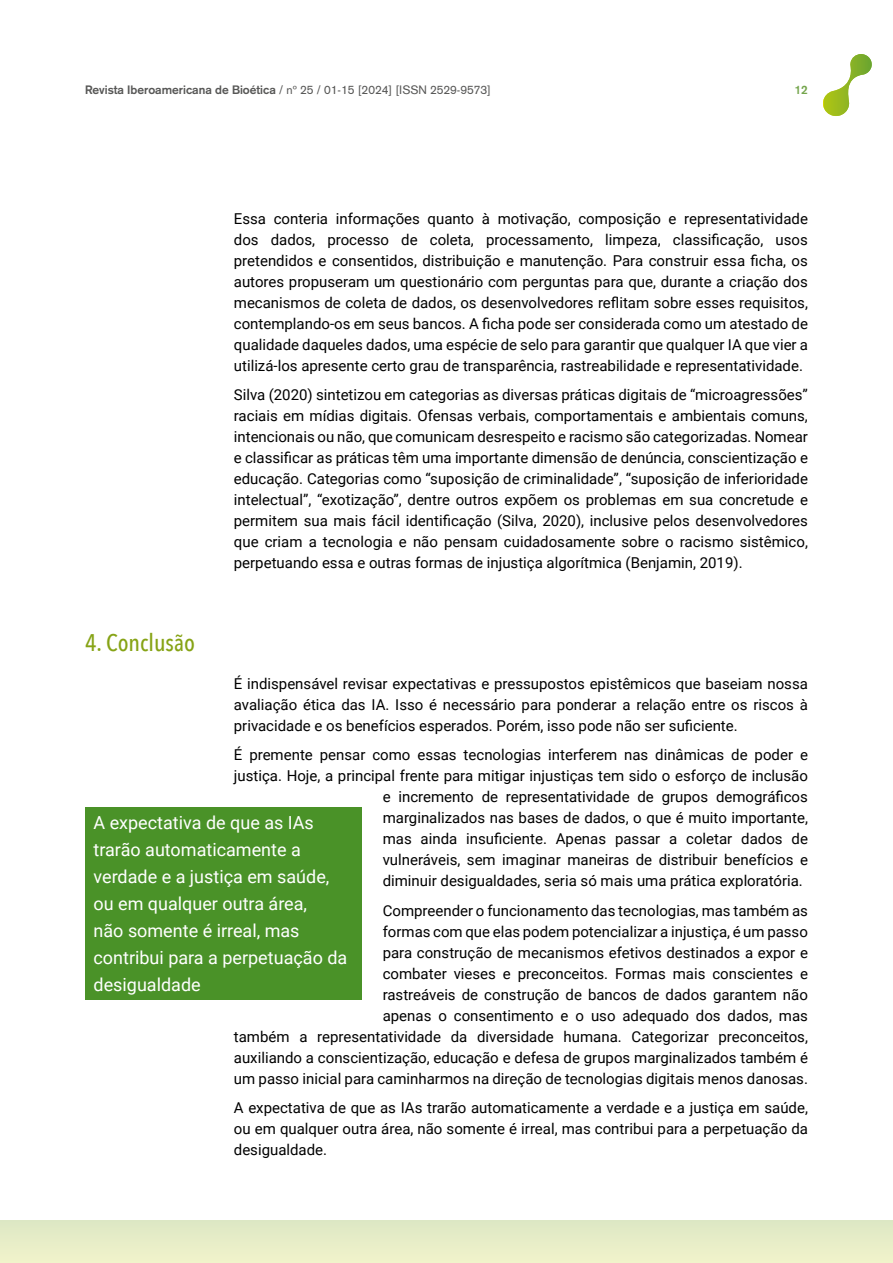
<style>
.page{position:relative;width:893px;height:1263px;background:#fff}
.page>*{position:absolute;margin:0;border:0;box-sizing:border-box;transform-origin:0 0}
.t1{font:500 24px "Avenir Next Condensed";color:#86a315}
.t2{font:18px/27px "Roboto";color:#fff}
.t3{font:15px/21px "Roboto";color:#000;text-align:justify}
.t4{font:12px "Akzidenz Grotesk";color:#575756}
.t5{font:700 12px "Akzidenz Grotesk";color:#74a54c}
.s1{font-weight:700}
</style>
<div class="page">
<div style="left:0;top:1220px;width:893px;height:43px;background:#e7edc8"></div>
<svg style="left:823px;top:54px;width:49px;height:62px"></svg>
<div style="left:85px;top:807px;width:276px;height:192px;background:#4a9228"></div>
<p class="t4" style="left:85px;top:83px;width:407px"><span class="s1">Revista Iberoamericana de Bioética</span> / nº 25 / 01-15 [2024] [ISSN 2529-9573]</p>
<p class="t5" style="left:795px;top:83px;width:15px">12</p>
<h1 class="t1" style="left:85px;top:628px;width:111px">4. Conclusão</h1>
<p class="t3" style="left:234px;top:207px;width:576px">Essa conteria informações quanto à motivação, composição e representatividade dos dados, processo de coleta, processamento, limpeza, classificação, usos pretendidos e consentidos, distribuição e manutenção. Para construir essa ficha, os autores propuseram um questionário com perguntas para que, durante a criação dos mecanismos de coleta de dados, os desenvolvedores reflitam sobre esses requisitos, contemplando-os em seus bancos. A ficha pode ser considerada como um atestado de qualidade daqueles dados, uma espécie de selo para garantir que qualquer IA que vier a utilizá-los apresente certo grau de transparência, rastreabilidade e representatividade.</p>
<p class="t3" style="left:234px;top:384px;width:576px">Silva (2020) sintetizou em categorias as diversas práticas digitais de “microagressões” raciais em mídias digitais. Ofensas verbais, comportamentais e ambientais comuns, intencionais ou não, que comunicam desrespeito e racismo são categorizadas. Nomear e classificar as práticas têm uma importante dimensão de denúncia, conscientização e educação. Categorias como “suposição de criminalidade”, “suposição de inferioridade intelectual”, “exotização”, dentre outros expõem os problemas em sua concretude e permitem sua mais fácil identificação (Silva, 2020), inclusive pelos desenvolvedores que criam a tecnologia e não pensam cuidadosamente sobre o racismo sistêmico, perpetuando essa e outras formas de injustiça algorítmica (Benjamin, 2019).</p>
<p class="t3" style="left:234px;top:672px;width:576px">É indispensável revisar expectativas e pressupostos epistêmicos que baseiam nossa avaliação ética das IA. Isso é necessário para ponderar a relação entre os riscos à privacidade e os benefícios esperados. Porém, isso pode não ser suficiente.</p>
<p class="t3" style="left:234px;top:744px;width:576px">É premente pensar como essas tecnologias interferem nas dinâmicas de poder e</p>
<p class="t3" style="left:234px;top:765px;width:576px">justiça. Hoje, a principal frente para mitigar injustiças tem sido o esforço de inclusão</p>
<p class="t3" style="left:383px;top:786px;width:427px">e incremento de representatividade de grupos demográficos</p>
<p class="t3" style="left:383px;top:807px;width:427px">marginalizados nas bases de dados, o que é muito importante,</p>
<p class="t3" style="left:383px;top:828px;width:427px">mas ainda insuficiente. Apenas passar a coletar dados de</p>
<p class="t3" style="left:383px;top:849px;width:427px">vulneráveis, sem imaginar maneiras de distribuir benefícios e</p>
<p class="t3" style="left:383px;top:870px;width:422px">diminuir desigualdades, seria só mais uma prática exploratória.</p>
<p class="t3" style="left:234px;top:899px;width:576px;text-align:right">Compreender o funcionamento das tecnologias, mas também as<br>formas com que elas podem potencializar a injustiça, é um passo<br>para construção de mecanismos efetivos destinados a expor e<br>combater vieses e preconceitos. Formas mais conscientes e<br>rastreáveis de construção de bancos de dados garantem não<br>apenas o consentimento e o uso adequado dos dados, mas<br>também a representatividade da diversidade humana. Categorizar preconceitos, auxiliando a conscientização, educação e defesa de grupos marginalizados também é um passo inicial para caminharmos na direção de tecnologias digitais menos danosas.</p>
<p class="t3" style="left:234px;top:1097px;width:576px">A expectativa de que as IAs trarão automaticamente a verdade e a justiça em saúde, ou em qualquer outra área, não somente é irreal, mas contribui para a perpetuação da desigualdade.</p>
<p class="t2" style="left:94px;top:808px;width:255px">A expectativa de que as IAs trarão automaticamente a verdade e a justiça em saúde, ou em qualquer outra área,<br>não somente é irreal, mas contribui para a perpetuação da desigualdade</p>
</div>
